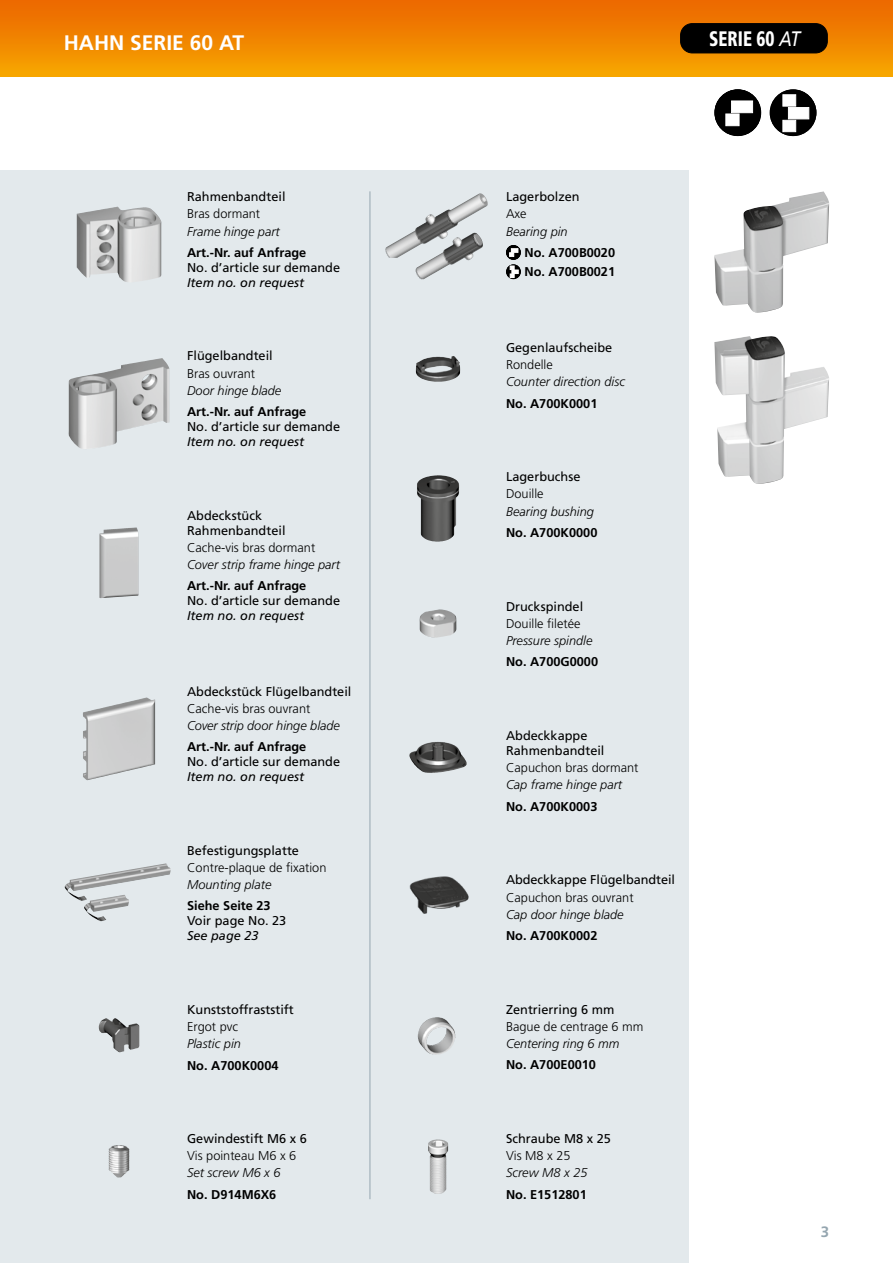
<style>
.page{position:relative;width:893px;height:1263px;background:#fff}
.page>*{position:absolute;margin:0;border:0;box-sizing:border-box;transform-origin:0 0}
.t1{font:700 21px "Frutiger";color:#fff}
.t2{font:900 condensed 21px "Frutiger";color:#fff;scale:.83 1}
.t3{font:700 15px "Frutiger";color:#95a6b0}
.t4{font:12.75px/15px "Frutiger";color:#000}
.t5{font:italic 300 12.75px "Frutiger";color:#000}
.t6{font:700 12.75px/19.2px "Frutiger";color:#000}
.t7{font:300 12.75px "Frutiger";color:#000}
.t8{font:italic 12.75px "Frutiger";color:#000}
.s1{font-weight:400;font-style:italic;font-stretch:normal}
</style>
<div class="page">
<div style="left:0;top:170px;width:689px;height:1093px;background:#e3e9ec"></div>
<hr style="left:370px;top:191px;width:1px;height:1008px;background:#95a6b0">
<div style="left:770px;top:89px;width:46px;height:47px;background:#000;border-radius:50%"></div>
<div style="left:788px;top:107px;width:21px;height:12px;background:#fff"></div>
<div style="left:783px;top:120px;width:13px;height:12px;background:#fff;border:1px solid #fff"></div>
<div style="left:783px;top:94px;width:13px;height:12px;background:#fff;border:1px solid #fff"></div>
<svg style="left:714px;top:89px;width:47px;height:47px"></svg>
<div style="left:715px;top:90px;width:46px;height:46px;background:#000;border-radius:50%"></div>
<div style="left:714px;top:89px;width:47px;height:47px;border:1px solid #000;border-radius:50%"></div>
<div style="left:731px;top:101px;width:22px;height:12px;background:#fff;border:1px solid #fff"></div>
<div style="left:726px;top:114px;width:13px;height:12px;background:#fff;border:1px solid #fff"></div>
<div style="left:0;top:0;width:893px;height:77px;background:linear-gradient(to bottom,#eb6400,#f7a700)"></div>
<img style="left:417px;top:1017px;width:39px;height:38px">
<img style="left:428px;top:1139px;width:20px;height:55px">
<img style="left:409px;top:876px;width:60px;height:38px">
<img style="left:409px;top:742px;width:58px;height:31px">
<img style="left:419px;top:609px;width:38px;height:29px">
<img style="left:417px;top:475px;width:42px;height:67px">
<img style="left:416px;top:356px;width:44px;height:26px">
<img style="left:415px;top:258px;width:57px;height:22px">
<img style="left:385px;top:194px;width:94px;height:64px">
<svg style="left:506px;top:245px;width:15px;height:15px"></svg>
<svg style="left:506px;top:264px;width:15px;height:15px"></svg>
<svg style="left:510px;top:266px;width:8px;height:12px"></svg>
<img style="left:109px;top:1145px;width:21px;height:33px">
<img style="left:99px;top:1018px;width:40px;height:34px">
<img style="left:67px;top:863px;width:98px;height:21px">
<img style="left:83px;top:697px;width:72px;height:83px">
<img style="left:99px;top:527px;width:40px;height:71px">
<img style="left:69px;top:358px;width:91px;height:91px">
<img style="left:77px;top:207px;width:85px;height:75px">
<img style="left:714px;top:336px;width:115px;height:148px">
<img style="left:714px;top:191px;width:115px;height:122px">
<div style="left:681px;top:24px;width:146px;height:29px;background:#000;border-radius:12px"></div>
<div style="left:680px;top:23px;width:147px;height:30px;border:1px solid #000;border-radius:12px"></div>
<h1 class="t1" style="left:64px;top:31px;width:169px">HAHN Se rie 60 AT</h1>
<p class="t4" style="left:187px;top:189px;width:100px">Rahmenbandteil</p>
<p class="t7" style="left:187px;top:207px;width:74px">Bras dormant</p>
<p class="t5" style="left:187px;top:224px;width:94px">Frame hinge part</p>
<p class="t6" style="left:187px;top:243px;width:121px">Art.-Nr. auf Anfrage</p>
<p class="t4" style="left:187px;top:260px;width:155px">No. d’article sur demande</p>
<p class="t8" style="left:187px;top:275px;width:118px">Item no. on request</p>
<p class="t4" style="left:187px;top:348px;width:87px">Flügelbandteil</p>
<p class="t7" style="left:187px;top:366px;width:70px">Bras ouvrant</p>
<p class="t5" style="left:187px;top:383px;width:96px">Door hinge blade</p>
<p class="t6" style="left:187px;top:402px;width:121px">Art.-Nr. auf Anfrage</p>
<p class="t4" style="left:187px;top:419px;width:155px">No. d’article sur demande</p>
<p class="t8" style="left:187px;top:434px;width:118px">Item no. on request</p>
<p class="t4" style="left:187px;top:507px;width:100px">Abdeckstück<br>Rahmenbandteil</p>
<p class="t7" style="left:187px;top:540px;width:130px">Cache-vis bras dormant</p>
<p class="t5" style="left:187px;top:557px;width:154px">Cover strip frame hinge part</p>
<p class="t6" style="left:187px;top:576px;width:121px">Art.-Nr. auf Anfrage</p>
<p class="t4" style="left:187px;top:593px;width:155px">No. d’article sur demande</p>
<p class="t8" style="left:187px;top:608px;width:118px">Item no. on request</p>
<p class="t4" style="left:187px;top:684px;width:166px">Abdeckstück Flügelbandteil</p>
<p class="t7" style="left:187px;top:701px;width:125px">Cache-vis bras ouvrant</p>
<p class="t5" style="left:187px;top:718px;width:154px">Cover strip door hinge blade</p>
<p class="t6" style="left:187px;top:737px;width:121px">Art.-Nr. auf Anfrage</p>
<p class="t4" style="left:187px;top:754px;width:155px">No. d’article sur demande</p>
<p class="t8" style="left:187px;top:769px;width:118px">Item no. on request</p>
<p class="t4" style="left:187px;top:843px;width:113px">Befestigungsplatte</p>
<p class="t7" style="left:187px;top:860px;width:141px">Contre-plaque de fixation</p>
<p class="t5" style="left:187px;top:877px;width:86px">Mounting plate</p>
<p class="t6" style="left:187px;top:896px;width:85px">Siehe Seite 23</p>
<p class="t4" style="left:187px;top:913px;width:101px">Voir page No. 23</p>
<p class="t8" style="left:187px;top:928px;width:73px">See page 23</p>
<p class="t4" style="left:187px;top:1002px;width:108px">Kunststoffraststift</p>
<p class="t7" style="left:187px;top:1019px;width:52px">Ergot pvc</p>
<p class="t5" style="left:187px;top:1036px;width:55px">Plastic pin</p>
<p class="t6" style="left:187px;top:1055px;width:93px">No. A700K0004</p>
<p class="t4" style="left:187px;top:1131px;width:121px">Gewindestift M6 x 6</p>
<p class="t7" style="left:187px;top:1149px;width:111px">Vis pointeau M6 x 6</p>
<p class="t5" style="left:187px;top:1166px;width:95px">Set screw M6 x 6</p>
<p class="t6" style="left:187px;top:1185px;width:91px">No. D914M6X6</p>
<h1 class="t2" style="left:709px;top:26px;width:111px">SERIE 60 <span class="s1">AT</span></h1>
<p class="t4" style="left:506px;top:189px;width:75px">Lagerbolzen</p>
<p class="t7" style="left:506px;top:207px;width:22px">Axe</p>
<p class="t5" style="left:506px;top:224px;width:63px">Bearing pin</p>
<p class="t6" style="left:524px;top:243px;width:92px">No. A700B0020<br>No. A700B0021</p>
<p class="t4" style="left:506px;top:340px;width:108px">Gegenlaufscheibe</p>
<p class="t7" style="left:506px;top:357px;width:48px">Rondelle</p>
<p class="t5" style="left:506px;top:374px;width:121px">Counter direction disc</p>
<p class="t6" style="left:506px;top:393px;width:93px">No. A700K0001</p>
<p class="t4" style="left:506px;top:469px;width:76px">Lagerbuchse</p>
<p class="t7" style="left:506px;top:487px;width:39px">Douille</p>
<p class="t5" style="left:506px;top:504px;width:89px">Bearing bushing</p>
<p class="t6" style="left:506px;top:523px;width:93px">No. A700K0000</p>
<p class="t4" style="left:506px;top:599px;width:79px">Druckspindel</p>
<p class="t7" style="left:506px;top:616px;width:76px">Douille filetée</p>
<p class="t5" style="left:506px;top:633px;width:88px">Pressure spindle</p>
<p class="t6" style="left:506px;top:652px;width:94px">No. A700G0000</p>
<p class="t4" style="left:506px;top:728px;width:100px">Abdeckkappe<br>Rahmenbandteil</p>
<p class="t7" style="left:506px;top:761px;width:134px">Capuchon bras dormant</p>
<p class="t5" style="left:506px;top:778px;width:118px">Cap frame hinge part</p>
<p class="t6" style="left:506px;top:797px;width:93px">No. A700K0003</p>
<p class="t4" style="left:506px;top:872px;width:171px">Abdeckkappe Flügelbandteil</p>
<p class="t7" style="left:506px;top:890px;width:129px">Capuchon bras ouvrant</p>
<p class="t5" style="left:506px;top:907px;width:119px">Cap door hinge blade</p>
<p class="t6" style="left:506px;top:926px;width:93px">No. A700K0002</p>
<p class="t4" style="left:506px;top:1002px;width:110px">Zentrierring 6 mm</p>
<p class="t7" style="left:506px;top:1019px;width:139px">Bague de centrage 6 mm</p>
<p class="t5" style="left:506px;top:1036px;width:115px">Centering ring 6 mm</p>
<p class="t6" style="left:506px;top:1055px;width:92px">No. A700E0010</p>
<p class="t4" style="left:506px;top:1131px;width:106px">Schraube M8 x 25</p>
<p class="t7" style="left:506px;top:1149px;width:66px">Vis M8 x 25</p>
<p class="t5" style="left:506px;top:1166px;width:83px">Screw M8 x 25</p>
<p class="t6" style="left:506px;top:1185px;width:82px">No. E1512801</p>
<p class="t3" style="left:821px;top:1223px;width:10px">3</p>
</div>
